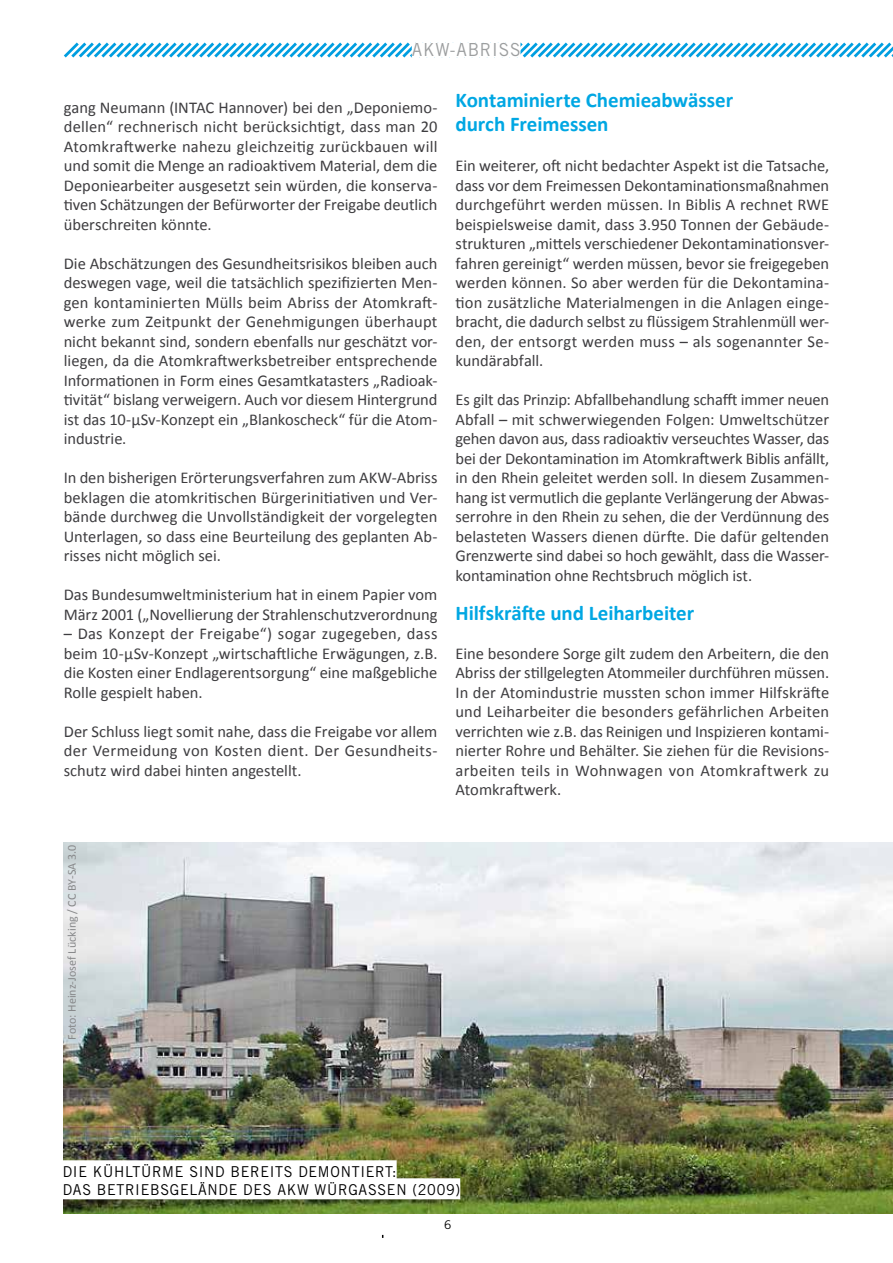
<style>
.page{position:relative;width:893px;height:1263px;background:#fff}
.page>*{position:absolute;margin:0;border:0;box-sizing:border-box;transform-origin:0 0}
.t1{font:700 21px/24px "Calibri";letter-spacing:-.005em;color:#00a7e3}
.t2{font:18px "Trade Gothic LT Std";letter-spacing:.05em;color:#9c9e9f;scale:.95 1}
.t3{font:16.5px/19.5px "Calibri";letter-spacing:-.005em;color:#3e3d40;text-align:justify}
.t4{font:15px/18px "Trade Gothic LT Std";letter-spacing:.05em;color:#000;scale:.95 1}
.t5{font:12px "Calibri";letter-spacing:.005em;color:#87888a}
.t6{font:12px "Trade Gothic LT Std";color:#000}
</style>
<div class="page">
<svg style="left:63px;top:42px;width:830px;height:16px"></svg>
<img style="left:64px;top:842px;width:829px;height:371px">
<div style="left:63px;top:1160px;width:334px;height:21px;background:#fff"></div>
<div style="left:63px;top:1178px;width:397px;height:21px;background:#fff"></div>
<div style="left:412px;top:43px;width:108px;height:15px;background:#fff"></div>
<p class="t2" style="left:412px;top:39px;width:116px">AKW-ABRISS</p>
<p class="t3" style="left:64px;top:97px;width:375px">gang Neumann (INTAC Hannover) bei den „Deponiemo&shy;dellen“ rechnerisch nicht berücksichtigt, dass man 20<br>Atomkraftwerke nahezu gleichzeitig zurückbauen will und somit die Menge an radioaktivem Material, dem die Deponiearbeiter ausgesetzt sein würden, die konserva&shy;tiven Schätzungen der Befürworter der Freigabe deutlich überschreiten könnte.</p>
<p class="t3" style="left:64px;top:253px;width:375px">Die Abschätzungen des Gesundheitsrisikos bleiben auch deswegen vage, weil die tatsächlich spezifizierten Men&shy;gen kontaminierten Mülls beim Abriss der Atomkraft&shy;werke zum Zeitpunkt der Genehmigungen überhaupt nicht bekannt sind, sondern ebenfalls nur geschätzt vor&shy;liegen, da die Atomkraftwerksbetreiber entsprechende Informationen in Form eines Gesamtkatasters „Radioak&shy;tivität“ bislang verweigern. Auch vor diesem Hintergrund ist das 10-μSv-Konzept ein „Blankoscheck“ für die Atom&shy;industrie.</p>
<p class="t3" style="left:64px;top:468px;width:375px">In den bisherigen Erörterungsverfahren zum AKW-Abriss beklagen die atomkritischen Bürgerinitiativen und Ver&shy;bände durchweg die Unvollständigkeit der vorgelegten Unterlagen, so dass eine Beurteilung des geplanten Ab&shy;risses nicht möglich sei.</p>
<p class="t3" style="left:64px;top:585px;width:375px">Das Bundesumweltministerium hat in einem Papier vom<br>März 2001 („Novellierung der Strahlenschutzverordnung</p>
<p class="t3" style="left:64px;top:624px;width:375px">– Das Konzept der Freigabe“) sogar zugegeben, dass beim 10-μSv-Konzept „wirtschaftliche Erwägungen, z.B. die Kosten einer Endlagerentsorgung“ eine maßgebliche Rolle gespielt haben.</p>
<p class="t3" style="left:64px;top:721px;width:375px">Der Schluss liegt somit nahe, dass die Freigabe vor allem der Vermeidung von Kosten dient. Der Gesundheits&shy;schutz wird dabei hinten angestellt.</p>
<p class="t1" style="left:455px;top:88px;width:279px">Kontaminierte Chemieabwässer durch Freimessen</p>
<p class="t3" style="left:455px;top:156px;width:375px">Ein weiterer, oft nicht bedachter Aspekt ist die Tatsache, dass vor dem Freimessen Dekontaminationsmaßnahmen durchgeführt werden müssen. In Biblis A rechnet RWE beispielsweise damit, dass 3.950 Tonnen der Gebäude&shy;strukturen „mittels verschiedener Dekontaminationsver&shy;fahren gereinigt“ werden müssen, bevor sie freigegeben werden können. So aber werden für die Dekontamina&shy;tion zusätzliche Materialmengen in die Anlagen einge&shy;bracht, die dadurch selbst zu flüssigem Strahlenmüll wer&shy;den, der entsorgt werden muss – als sogenannter Se&shy;kundärabfall.</p>
<p class="t3" style="left:455px;top:390px;width:375px">Es gilt das Prinzip: Abfallbehandlung schafft immer neuen Abfall – mit schwerwiegenden Folgen: Umweltschützer gehen davon aus, dass radioaktiv verseuchtes Wasser, das bei der Dekontamination im Atomkraftwerk Biblis anfällt, in den Rhein geleitet werden soll. In diesem Zusammen&shy;hang ist vermutlich die geplante Verlängerung der Abwas&shy;serrohre in den Rhein zu sehen, die der Verdünnung des belasteten Wassers dienen dürfte. Die dafür geltenden Grenzwerte sind dabei so hoch gewählt, dass die Wasser&shy;kontamination ohne Rechtsbruch möglich ist.</p>
<p class="t1" style="left:455px;top:601px;width:240px">Hilfskräfte und Leiharbeiter</p>
<p class="t3" style="left:455px;top:643px;width:375px">Eine besondere Sorge gilt zudem den Arbeitern, die den Abriss der stillgelegten Atommeiler durchführen müssen.<br>In der Atomindustrie mussten schon immer Hilfskräfte und Leiharbeiter die besonders gefährlichen Arbeiten verrichten wie z.B. das Reinigen und Inspizieren kontami&shy;nierter Rohre und Behälter. Sie ziehen für die Revisions&shy;arbeiten teils in Wohnwagen von Atomkraftwerk zu Atomkraftwerk.</p>
<p class="t5" style="left:64px;top:1040px;width:197px;rotate:-90deg">Foto: Heinz-Josef Lücking / CC BY-SA 3.0</p>
<p class="t4" style="left:63px;top:1162px;width:420px">DIE KÜHLTÜRME SIND BEREITS DEMONTIERT:<br>DAS BETRIEBSGELÄNDE DES AKW WÜRGASSEN (2009)</p>
<p class="t6" style="left:444px;top:1217px;width:9px">6</p>
</div>
